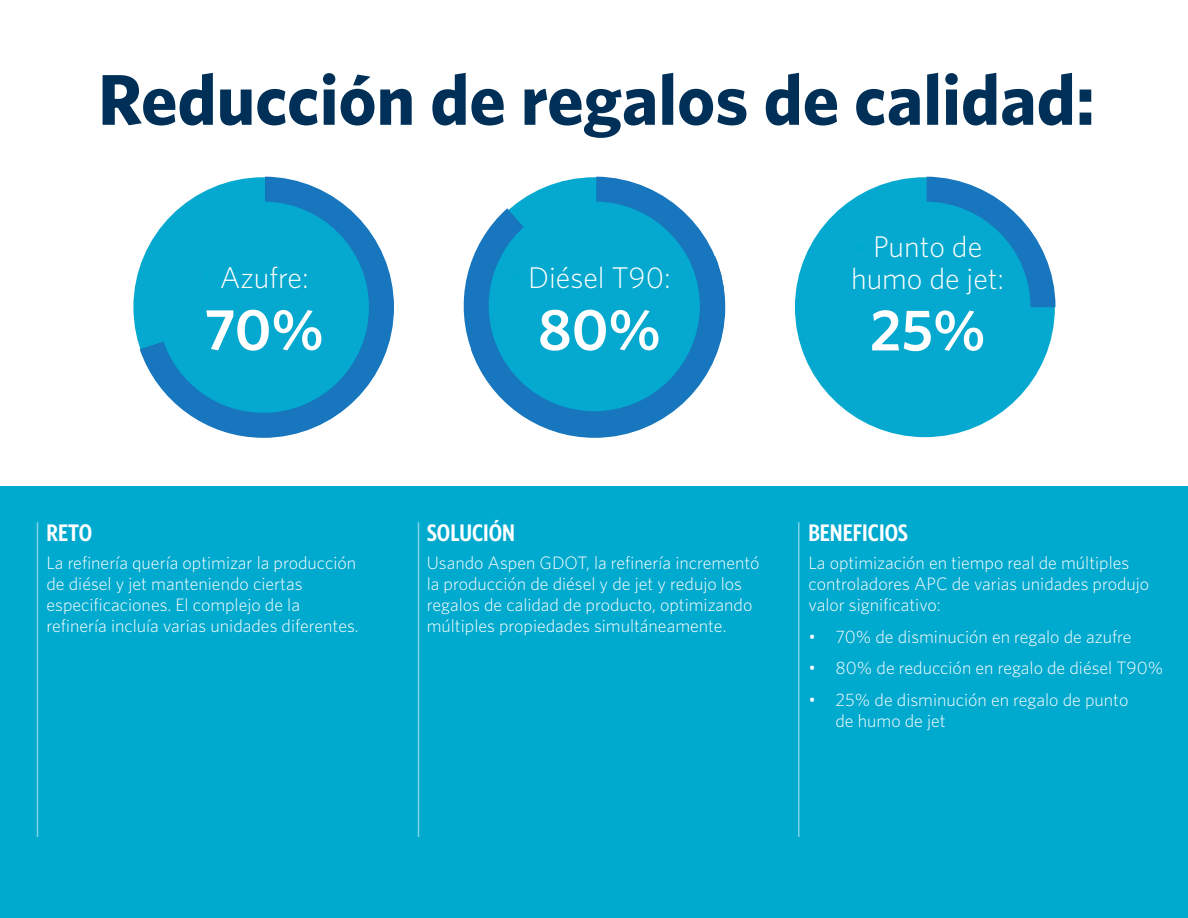
<style>
.page{position:relative;width:1188px;height:918px;background:#fff}
.page>*{position:absolute;margin:0;border:0;box-sizing:border-box;transform-origin:0 0}
.quote-callout-navy{font:700 72px "Whitney";color:#003057}
.t1{font:600 58.5px "Whitney";color:#fff}
.t2{font:300 30px/31.5px "Whitney";color:#fff}
.C-S-B-heading{font:600 24px "Whitney Condensed";color:#fff}
.C-S-B-text{font:300 18px/21px "Whitney";color:#fff}
.C-S-B-bullets{font:300 18px/21px "Whitney";color:#fff}
.s1{font-family:"Arial";font-weight:400;color:#00a9ce}
</style>
<div class="page">
<div style="left:0;top:486px;width:1188px;height:432px;background:#00a9ce"></div>
<hr style="left:798px;top:522px;width:2px;height:315px;background:#fff">
<hr style="left:418px;top:522px;width:1px;height:315px;background:#fff">
<hr style="left:37px;top:522px;width:1px;height:315px;background:#fff">
<svg style="left:511px;top:177px;width:169px;height:31px"></svg>
<svg style="left:463px;top:208px;width:263px;height:230px;fill:#05a8ce"></svg>
<svg style="left:140px;top:177px;width:254px;height:261px;fill:#05a8ce"></svg>
<div style="left:795px;top:177px;width:260px;height:260px;background:#05a8ce;border-radius:50%"></div>
<svg style="left:927px;top:177px;width:129px;height:130px"></svg>
<p class="quote-callout-navy" style="left:98px;top:52px;width:999px">Reducción de regalos de calidad:</p>
<p class="t2" style="left:202px;top:261px;width:109px"><span class="s1">▪</span> Azufre:</p>
<p class="t1" style="left:204px;top:291px;width:121px">70%</p>
<p class="C-S-B-heading" style="left:46px;top:518px;width:47px">RETO</p>
<p class="C-S-B-text" style="left:46px;top:552px;width:314px">La refinería quería optimizar la producción de diésel y jet manteniendo ciertas especificaciones. El complejo de la refinería incluía varias unidades diferentes.</p>
<p class="t2" style="left:510px;top:261px;width:162px"><span class="s1">▪</span> Diésel T90:</p>
<p class="t1" style="left:538px;top:291px;width:124px">80%</p>
<p class="t2" style="left:851px;top:230px;width:155px"><span class="s1">▪</span> Punto de humo de jet:</p>
<p class="t1" style="left:870px;top:291px;width:117px">25%</p>
<p class="C-S-B-heading" style="left:427px;top:518px;width:90px">SOLUCIÓN</p>
<p class="C-S-B-text" style="left:427px;top:552px;width:334px">Usando Aspen GDOT, la refinería incrementó la producción de diésel y de jet y redujo los regalos de calidad de producto, optimizando múltiples propiedades simultáneamente.</p>
<p class="C-S-B-heading" style="left:808px;top:518px;width:101px">BENEFICIOS</p>
<p class="C-S-B-bullets" style="left:808px;top:552px;width:342px">La optimización en tiempo real de múltiples controladores APC de varias unidades produjo valor significativo:</p>
<p class="C-S-B-text" style="left:808px;top:626px;width:325px">• 70% de disminución en regalo de azufre</p>
<p class="C-S-B-text" style="left:808px;top:657px;width:356px">• 80% de reducción en regalo de diésel T90%</p>
<p class="C-S-B-text" style="left:836px;top:689px;width:294px;text-indent:-27px">• 25% de disminución en regalo de punto de humo de jet</p>
</div>
